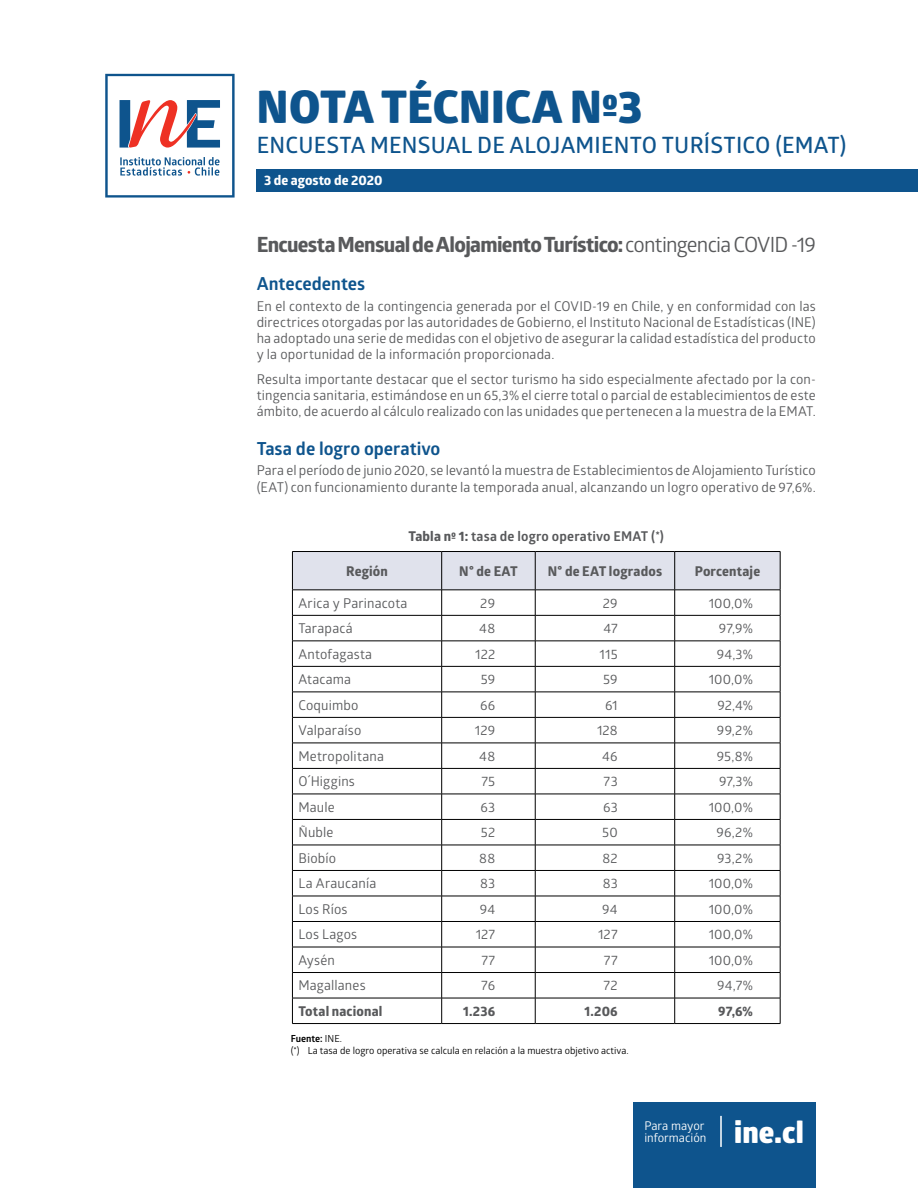
<style>
.page{position:relative;width:918px;height:1188px;background:#fff}
.page>*{position:absolute;margin:0;border:0;box-sizing:border-box;transform-origin:0 0}
.t1{font:800 45px "Glober";letter-spacing:.01em;color:#0e548d}
.t2{font:800 30px "Glober";color:#fff}
.t3{font:600 22.5px "Glober";letter-spacing:.01em;color:#0e548d}
.t4{font:700 21px "Globerx";letter-spacing:-.03em;color:#58595b}
.t5{font:700 18px "Glober";color:#0e548d}
.t6{font:13.5px/16.2px "Glober";letter-spacing:.01em;color:#58595b;text-align:justify}
.t7{font:700 13.5px "Globerx";letter-spacing:.01em;color:#58595b}
.t8{font:700 13.5px "Glober";letter-spacing:.01em;color:#58595b}
.t9{font:700 13.5px "Globerx";color:#fff}
.t10{font:12px/12px "Glober";color:#fff}
.t11{font:9.75px/11.7px "Glober";color:#000}
.s1{font-family:"Glober";font-weight:400}
.s2{font-family:"Globerx"}
.s3{font-weight:700}
</style>
<div class="page">
<div style="left:633px;top:1102px;width:183px;height:86px;background:#0e548d"></div>
<div style="left:257px;top:169px;width:661px;height:22px;background:#0e548d"></div>
<svg style="left:105px;top:74px;width:130px;height:124px"></svg>
<hr style="left:720px;top:1116px;width:2px;height:31px;background:#fff">
<svg style="left:292px;top:552px;width:489px;height:471px"></svg>
<hr style="left:292px;top:1023px;width:150px;height:1px;background:#000">
<hr style="left:442px;top:1023px;width:93px;height:1px;background:#000">
<hr style="left:535px;top:1023px;width:140px;height:1px;background:#000">
<hr style="left:675px;top:1023px;width:105px;height:1px;background:#000">
<hr style="left:292px;top:551px;width:150px;height:1px;background:#000">
<hr style="left:292px;top:552px;width:1px;height:38px;background:#000">
<hr style="left:292px;top:590px;width:150px;height:1px;background:#000">
<hr style="left:442px;top:551px;width:93px;height:1px;background:#000">
<hr style="left:441px;top:552px;width:1px;height:38px;background:#000">
<hr style="left:442px;top:590px;width:93px;height:1px;background:#000">
<hr style="left:535px;top:551px;width:140px;height:1px;background:#000">
<hr style="left:535px;top:552px;width:1px;height:38px;background:#000">
<hr style="left:535px;top:590px;width:140px;height:1px;background:#000">
<hr style="left:675px;top:551px;width:105px;height:1px;background:#000">
<hr style="left:674px;top:552px;width:1px;height:38px;background:#000">
<hr style="left:780px;top:552px;width:1px;height:38px;background:#000">
<hr style="left:675px;top:590px;width:105px;height:1px;background:#000">
<h1 class="t1" style="left:257px;top:73px;width:387px">NOTA TÉCNICA Nº3</h1>
<h3 class="t3" style="left:257px;top:130px;width:591px">ENCUESTA MENSUAL DE ALOJAM IENTO TURÍSTICO (EMAT)</h3>
<p class="t9" style="left:264px;top:170px;width:120px">3 de agosto de 2020</p>
<h3 class="t4" style="left:257px;top:229px;width:561px">Encuesta Mensual de Alojamiento Turístico: <span class="s1">contingencia COVID -19</span></h3>
<h3 class="t5" style="left:257px;top:271px;width:110px">Antecedentes</h3>
<p class="t6" style="left:257px;top:297px;width:561px">En el contexto de la contingencia generada por el COVID-19 en Chile, y en conformidad con las directrices otorgadas por las autoridades de Gobierno, el Instituto Nacional de Estadísticas (INE) ha adoptado una serie de medidas con el objetivo de asegurar la calidad estadística del producto y la oportunidad de la información proporcionada.</p>
<p class="t6" style="left:257px;top:371px;width:561px">Resulta importante destacar que el sector turismo ha sido especialmente afectado por la con&shy;tingencia sanitaria, estimándose en un 65,3% el cierre total o parcial de establecimientos de este ámbito, de acuerdo al cálculo realizado con las unidades que pertenecen a la muestra de la EMAT.</p>
<h3 class="t5" style="left:257px;top:436px;width:185px">Tasa de logro operativo</h3>
<p class="t6" style="left:257px;top:462px;width:561px">Para el período de junio 2020, se levantó la muestra de Establecimientos de Alojamiento Turístico (EAT) con funcionamiento durante la temporada anual, alcanzando un logro operativo de 97,6%.</p>
<p class="t8" style="left:409px;top:527px;width:257px"><span class="s2">Tabla nº 1:</span> tasa de logro operativo EMAT (*)</p>
<p class="t7" style="left:346px;top:561px;width:43px">Región</p>
<p class="t7" style="left:459px;top:561px;width:60px">N° de EAT</p>
<p class="t7" style="left:548px;top:561px;width:116px">N° de EAT logrados</p>
<p class="t7" style="left:695px;top:561px;width:67px">Porcentaje</p>
<p class="t6" style="left:298px;top:594px;width:111px">Arica y Parinacota</p>
<p class="t6" style="left:480px;top:594px;width:16px">29</p>
<p class="t6" style="left:603px;top:594px;width:16px">29</p>
<p class="t6" style="left:709px;top:594px;width:46px">100,0%</p>
<p class="t6" style="left:298px;top:620px;width:56px">Tarapacá</p>
<p class="t6" style="left:479px;top:620px;width:17px">48</p>
<p class="t6" style="left:603px;top:620px;width:16px">47</p>
<p class="t6" style="left:719px;top:620px;width:35px">97,9%</p>
<p class="t6" style="left:298px;top:645px;width:75px">Antofagasta</p>
<p class="t6" style="left:475px;top:645px;width:22px">122</p>
<p class="t6" style="left:600px;top:645px;width:20px">115</p>
<p class="t6" style="left:717px;top:645px;width:38px">94,3%</p>
<p class="t6" style="left:298px;top:671px;width:54px">Atacama</p>
<p class="t6" style="left:481px;top:671px;width:16px">59</p>
<p class="t6" style="left:603px;top:671px;width:16px">59</p>
<p class="t6" style="left:709px;top:671px;width:46px">100,0%</p>
<p class="t6" style="left:298px;top:696px;width:62px">Coquimbo</p>
<p class="t6" style="left:480px;top:696px;width:17px">66</p>
<p class="t6" style="left:605px;top:696px;width:14px">61</p>
<p class="t6" style="left:717px;top:696px;width:37px">92,4%</p>
<p class="t6" style="left:298px;top:722px;width:64px">Valparaíso</p>
<p class="t6" style="left:475px;top:722px;width:22px">129</p>
<p class="t6" style="left:597px;top:722px;width:22px">128</p>
<p class="t6" style="left:717px;top:722px;width:37px">99,2%</p>
<p class="t6" style="left:298px;top:747px;width:87px">Metropolitana</p>
<p class="t6" style="left:479px;top:747px;width:17px">48</p>
<p class="t6" style="left:602px;top:747px;width:17px">46</p>
<p class="t6" style="left:717px;top:747px;width:38px">95,8%</p>
<p class="t6" style="left:298px;top:773px;width:58px">O´Higgins</p>
<p class="t6" style="left:481px;top:773px;width:15px">75</p>
<p class="t6" style="left:604px;top:773px;width:16px">73</p>
<p class="t6" style="left:719px;top:773px;width:35px">97,3%</p>
<p class="t6" style="left:298px;top:798px;width:38px">Maule</p>
<p class="t6" style="left:481px;top:798px;width:16px">63</p>
<p class="t6" style="left:603px;top:798px;width:16px">63</p>
<p class="t6" style="left:709px;top:798px;width:46px">100,0%</p>
<p class="t6" style="left:298px;top:824px;width:37px">Ñuble</p>
<p class="t6" style="left:481px;top:824px;width:16px">52</p>
<p class="t6" style="left:602px;top:824px;width:17px">50</p>
<p class="t6" style="left:716px;top:824px;width:38px">96,2%</p>
<p class="t6" style="left:298px;top:849px;width:39px">Biobío</p>
<p class="t6" style="left:479px;top:849px;width:17px">88</p>
<p class="t6" style="left:602px;top:849px;width:17px">82</p>
<p class="t6" style="left:717px;top:849px;width:37px">93,2%</p>
<p class="t6" style="left:298px;top:875px;width:79px">La Araucanía</p>
<p class="t6" style="left:480px;top:875px;width:16px">83</p>
<p class="t6" style="left:603px;top:875px;width:16px">83</p>
<p class="t6" style="left:709px;top:875px;width:46px">100,0%</p>
<p class="t6" style="left:298px;top:900px;width:51px">Los Ríos</p>
<p class="t6" style="left:480px;top:900px;width:17px">94</p>
<p class="t6" style="left:602px;top:900px;width:17px">94</p>
<p class="t6" style="left:709px;top:900px;width:46px">100,0%</p>
<p class="t6" style="left:298px;top:926px;width:60px">Los Lagos</p>
<p class="t6" style="left:476px;top:926px;width:21px">127</p>
<p class="t6" style="left:598px;top:926px;width:21px">127</p>
<p class="t6" style="left:709px;top:926px;width:46px">100,0%</p>
<p class="t6" style="left:298px;top:951px;width:38px">Aysén</p>
<p class="t6" style="left:481px;top:951px;width:15px">77</p>
<p class="t6" style="left:604px;top:951px;width:15px">77</p>
<p class="t6" style="left:709px;top:951px;width:46px">100,0%</p>
<p class="t6" style="left:298px;top:977px;width:69px">Magallanes</p>
<p class="t6" style="left:481px;top:977px;width:15px">76</p>
<p class="t6" style="left:604px;top:977px;width:16px">72</p>
<p class="t6" style="left:717px;top:977px;width:37px">94,7%</p>
<p class="t7" style="left:298px;top:1001px;width:85px">Total nacional</p>
<p class="t7" style="left:463px;top:1001px;width:34px">1.236</p>
<p class="t7" style="left:584px;top:1001px;width:35px">1.206</p>
<p class="t7" style="left:718px;top:1001px;width:36px">97,6%</p>
<p class="t11" style="left:291px;top:1032px;width:339px"><span class="s3">Fuente:</span> INE.<br>(*) La tasa de logro operativa se calcula en relación a la muestra objetivo activa.</p>
<p class="t10" style="left:644px;top:1119px;width:64px">Para mayor información</p>
<h2 class="t2" style="left:734px;top:1110px;width:71px">ine.cl</h2>
</div>
